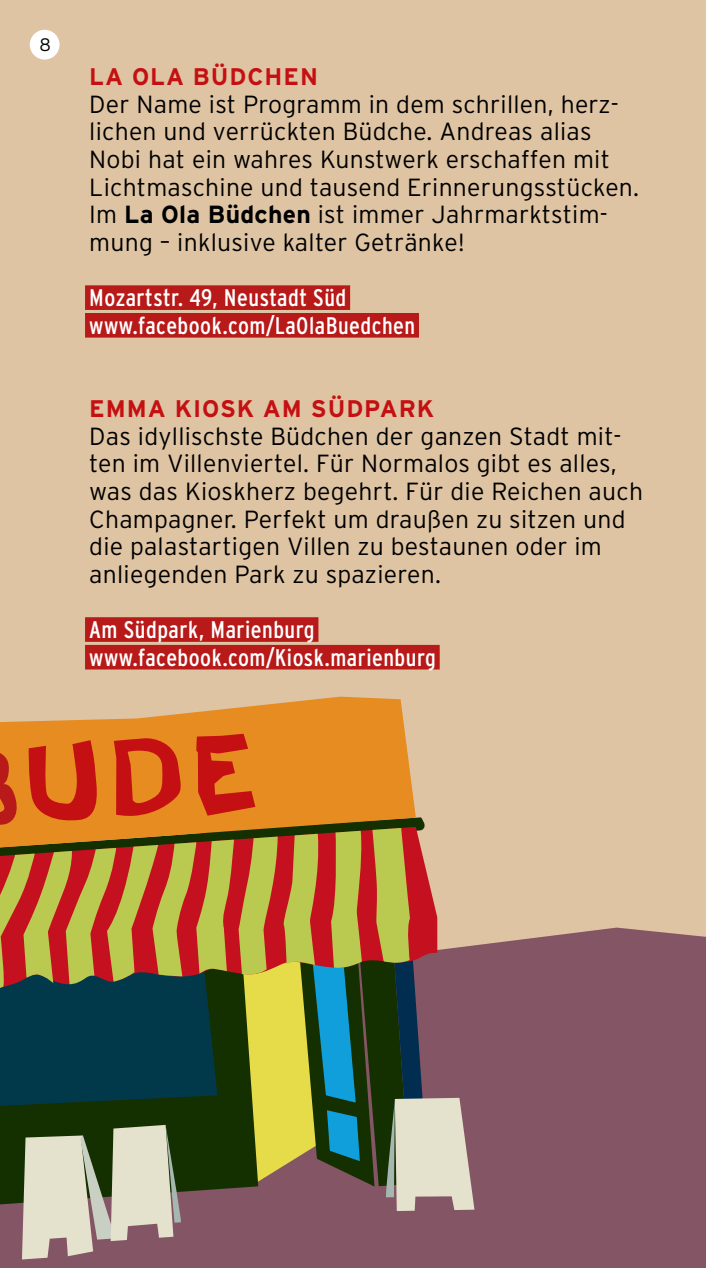
<style>
.page{position:relative;width:706px;height:1268px;background:#fff}
.page>*{position:absolute;margin:0;border:0;box-sizing:border-box;transform-origin:0 0}
.t1{font:300 24.6px/27.6px "Interstate";letter-spacing:.01em;color:#000}
.t2{font:condensed 24px/27.6px "Interstate";letter-spacing:.02em;color:#fff}
.t3{font:700 24px "Interstate";letter-spacing:.04em;color:#c41012}
.t4{font:300 18px "Interstate";color:#000}
.s1{font-weight:700}
</style>
<div class="page">
<div style="left:0;top:0;width:706px;height:1267px;background:#dfc4a3"></div>
<div style="left:0;top:927px;width:706px;height:340px;background:#845564"></div>
<svg style="left:0;top:696px;width:405px;height:37px;fill:#e68c21"></svg>
<svg style="left:0;top:733px;width:474px;height:526px"></svg>
<div style="left:85px;top:285px;width:265px;height:25px;background:#b71a18"></div>
<div style="left:85px;top:313px;width:334px;height:24px;background:#b71a18"></div>
<div style="left:85px;top:617px;width:233px;height:24px;background:#b71a18"></div>
<div style="left:85px;top:644px;width:355px;height:25px;background:#b71a18"></div>
<div style="left:30px;top:30px;width:30px;height:30px;background:#fff;border-radius:50%"></div>
<p class="t4" style="left:39px;top:35px;width:13px">8</p>
<p class="t3" style="left:89px;top:63px;width:230px">LA OLA BÜDCHEN</p>
<p class="t1" style="left:89px;top:91px;width:551px">Der Name ist Programm in dem schrillen, herz&shy;lichen und verrückten Büdche. Andreas alias Nobi hat ein wahres Kunstwerk erschaffen mit Lichtmaschine und tausend Erinnerungsstücken.<br>Im <span class="s1">La Ola Büdchen</span> ist immer Jahrmarktstim&shy;mung – inklusive kalter Getränke!</p>
<p class="t2" style="left:89px;top:285px;width:327px">Mozartstr. 49, Neustadt Süd www.facebook.com/LaOlaBuedchen</p>
<p class="t3" style="left:89px;top:395px;width:346px">EMMA KIOSK AM SÜDPARK</p>
<p class="t1" style="left:89px;top:422px;width:555px">Das idyllischste Büdchen der ganzen Stadt mit&shy;ten im Villenviertel. Für Normalos gibt es alles, was das Kioskherz begehrt. Für die Reichen auch Champagner. Perfekt um draußen zu sitzen und die palastartigen Villen zu bestaunen oder im anlie genden Park zu spazieren.</p>
<p class="t2" style="left:89px;top:617px;width:348px">Am Südpark, Marienburg www.facebook.com/Kiosk.marienburg</p>
</div>
